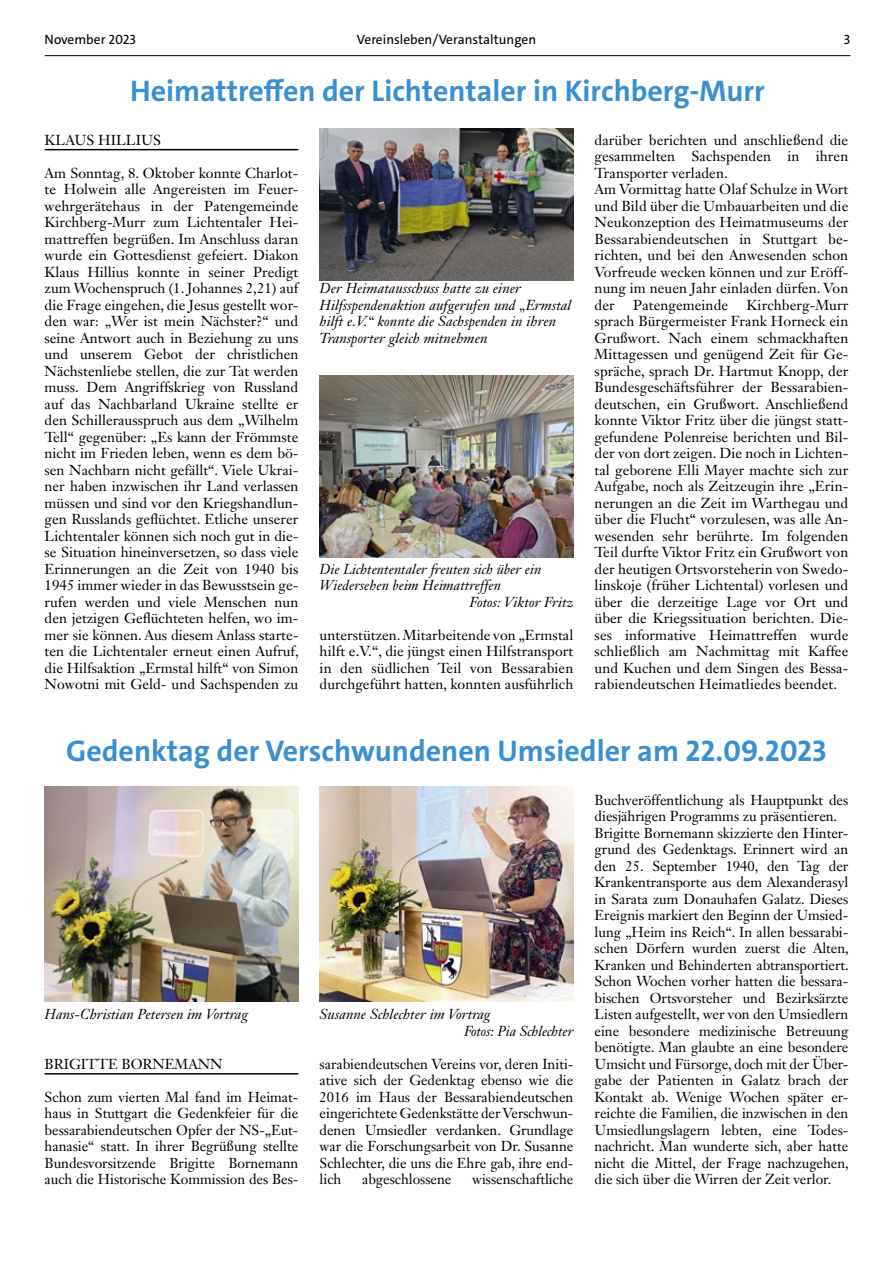
<style>
.page{position:relative;width:893px;height:1263px;background:#fff}
.page>*{position:absolute;margin:0;border:0;box-sizing:border-box;transform-origin:0 0}
.t1{font:700 30px "The Sans";color:#398fd1}
.t2{font:14.25px/16.5px "Janson Text LT Std";letter-spacing:-.005em;color:#000;text-align:justify}
.t3{font:italic 14.25px/16.5px "Janson Text LT Std";letter-spacing:.005em;color:#000}
.t4{font:13.5px "The Sans";color:#000}
</style>
<div class="page">
<hr style="left:45px;top:55px;width:805px;height:1px;background:#000">
<hr style="left:45px;top:149px;width:253px;height:1px;background:#000">
<img style="left:320px;top:376px;width:253px;height:181px">
<img style="left:320px;top:128px;width:253px;height:152px">
<hr style="left:45px;top:1073px;width:253px;height:1px;background:#000">
<img style="left:320px;top:786px;width:253px;height:215px">
<img style="left:45px;top:786px;width:253px;height:215px">
<p class="t4" style="left:45px;top:31px;width:93px">November 2023</p>
<p class="t4" style="left:357px;top:31px;width:181px">Vereinsleben/Veranstaltungen</p>
<p class="t4" style="left:844px;top:31px;width:8px">3</p>
<h1 class="t1" style="left:130px;top:71px;width:636px">Heimattreffen der Lichtentaler in Kirchberg-Murr</h1>
<p class="t2" style="left:45px;top:131px;width:118px">KLAUS HILLIUS</p>
<p class="t2" style="left:45px;top:164px;width:256px">Am Sonntag, 8. Oktober konnte Charlot&shy;te Holwein alle Angereisten im Feuer&shy;wehrgerätehaus in der Patengemeinde Kirchberg-Murr zum Lichtentaler Hei&shy;mattreffen begrüßen. Im Anschluss daran wurde ein Gottesdienst gefeiert. Diakon Klaus Hillius konnte in seiner Predigt zum Wochenspruch (1. Johannes 2,21) auf die Frage eingehen, die Jesus gestellt wor&shy;den war: „Wer ist mein Nächster?“ und seine Antwort auch in Beziehung zu uns und unserem Gebot der christlichen Nächstenliebe stellen, die zur Tat werden muss. Dem Angriffskrieg von Russland auf das Nachbarland Ukraine stellte er den Schillerausspruch aus dem „Wilhelm Tell“ gegenüber: „Es kann der Frömmste nicht im Frieden leben, wenn es dem bö&shy;sen Nachbarn nicht gefällt“. Viele Ukrai&shy;ner haben inzwischen ihr Land verlassen müssen und sind vor den Kriegshandlun&shy;gen Russlands geflüchtet. Etliche unserer Lichtentaler können sich noch gut in die&shy;se Situation hineinversetzen, so dass viele Erinnerungen an die Zeit von 1940 bis 1945 immer wieder in das Bewusstsein ge&shy;rufen werden und viele Menschen nun den jetzigen Geflüchteten helfen, wo im&shy;mer sie können. Aus diesem Anlass starte&shy;ten die Lichtentaler erneut einen Aufruf, die Hilfsaktion „Ermstal hilft“ von Simon Nowotni mit Geld- und Sachspenden zu</p>
<p class="t3" style="left:320px;top:280px;width:253px">Der Heimatausschuss hatte zu einer Hilfsspendenaktion aufgerufen und „Ermstal hilft e.V.“ konnte die Sachspenden in ihren Transporter gleich mitnehmen</p>
<p class="t3" style="left:320px;top:561px;width:223px">Die Lichtententaler freuten sich über ein</p>
<p class="t3" style="left:320px;top:577px;width:183px">Wiedersehen beim Heimattreffen</p>
<p class="t3" style="left:470px;top:594px;width:105px">Fotos: Viktor Fritz</p>
<p class="t2" style="left:320px;top:626px;width:255px">unterstützen. Mitarbeitende von „Ermstal hilft e.V.“, die jüngst einen Hilfstransport in den südlichen Teil von Bessarabien durchgeführt hatten, konnten ausführlich</p>
<p class="t2" style="left:595px;top:131px;width:255px;text-align:left">darüber berichten und anschließend die gesammelten Sachspenden in ihren Transporter verladen.<br>Am Vormittag hatte Olaf Schulze in Wort und Bild über die Umbauarbeiten und die Neukonzeption des Heimatmuseums der Bessarabiendeutschen in Stuttgart be&shy;richten, und bei den Anwesenden schon Vorfreude wecken können und zur Eröff&shy;nung im neuen Jahr einladen dürfen. Von der</p>
<p class="t2" style="left:595px;top:296px;width:255px;text-indent:152px">Kirchberg-Murr sprach Bürgermeister Frank Horneck ein Grußwort. Nach einem schmackhaften Mittagessen und genügend Zeit für Ge&shy;spräche, sprach Dr. Hartmut Knopp, der Bundesgeschäftsführer der Bessarabien&shy;deutschen, ein Grußwort. Anschließend konnte Viktor Fritz über die jüngst statt&shy;gefundene Polenreise berichten und Bil&shy;der von dort zeigen. Die noch in Lichten&shy;tal geborene Elli Mayer machte sich zur Aufgabe, noch als Zeitzeugin ihre „Erin&shy;nerungen an die Zeit im Warthegau und über die Flucht“ vorzulesen, was alle An&shy;wesenden sehr berührte. Im folgenden Teil durfte Viktor Fritz ein Grußwort von der heutigen Ortsvorsteherin von Swedo&shy;linskoje (früher Lichtental) vorlesen und über die derzeitige Lage vor Ort und über die Kriegssituation berichten. Die&shy;ses informative Heimattreffen wurde schließlich am Nachmittag mit Kaffee und Kuchen und dem Singen des Bessa&shy;rabiendeutschen Heimatliedes beendet.</p>
<p class="t2" style="left:633px;top:296px;width:96px">Patengemeinde</p>
<h1 class="t1" style="left:66px;top:731px;width:762px">Gedenktag der Verschwundenen Umsiedler am 22.09.2023</h1>
<p class="t3" style="left:45px;top:1006px;width:205px">Hans-Christian Petersen im Vortrag</p>
<p class="t2" style="left:45px;top:1055px;width:179px">BRIGITTE BORNEMANN</p>
<p class="t2" style="left:45px;top:1088px;width:255px">Schon zum vierten Mal fand im Heimat&shy;haus in Stuttgart die Gedenkfeier für die bessarabiendeutschen Opfer der NS-„Eut&shy;hanasie“ statt. In ihrer Begrüßung stellte Bundesvorsitzende Brigitte Bornemann auch die Historische Kommission des Bes-</p>
<p class="t3" style="left:464px;top:1006px;width:111px;text-indent:-144px">Susanne Schlechter im Vortrag<br>Fotos: Pia Schlechter</p>
<p class="t2" style="left:320px;top:1055px;width:255px">sarabiendeutschen Vereins vor, deren Initi&shy;ative sich der Gedenktag ebenso wie die 2016 im Haus der Bessarabiendeutschen eingerichtete Gedenkstätte der Verschwun&shy;denen Umsiedler verdanken. Grundlage war die Forschungsarbeit von Dr. Susanne Schlechter, die uns die Ehre gab, ihre end&shy;lich</p>
<p class="t2" style="left:362px;top:1171px;width:91px">abgeschlossene</p>
<p class="t2" style="left:472px;top:1171px;width:103px">wissenschaftliche</p>
<p class="t2" style="left:595px;top:791px;width:256px;text-align:left">Buchveröffentlichung als Hauptpunkt des diesjährigen Programms zu präsentieren.<br>Brigitte Bornemann skizzierte den Hinter&shy;grund des Gedenktags. Erinnert wird an den 25. September 1940, den Tag der Krankentransporte aus dem Alexanderasyl in Sarata zum Donauhafen Galatz. Dieses Ereignis markiert den Beginn der Umsied&shy;lung „Heim ins Reich“. In allen bessarabi&shy;schen Dörfern wurden zuerst die Alten, Kranken und Behinderten abtransportiert.<br>Schon Wochen vorher hatten die bessara&shy;bischen Ortsvorsteher und Bezirksärzte Listen aufgestellt, wer von den Umsiedlern eine besondere medizinische Betreuung benötigte. Man glaubte an eine besondere Umsicht und Fürsorge, doch mit der Über&shy;gabe der Patienten in Galatz brach der Kontakt ab. Wenige Wochen später er&shy;reichte die Familien, die inzwischen in den Umsiedlungslagern lebten, eine Todes&shy;nachricht. Man wunderte sich, aber hatte nicht die Mittel, der Frage nachzugehen, die sich über die Wirren der Zeit verlor.</p>
</div>
